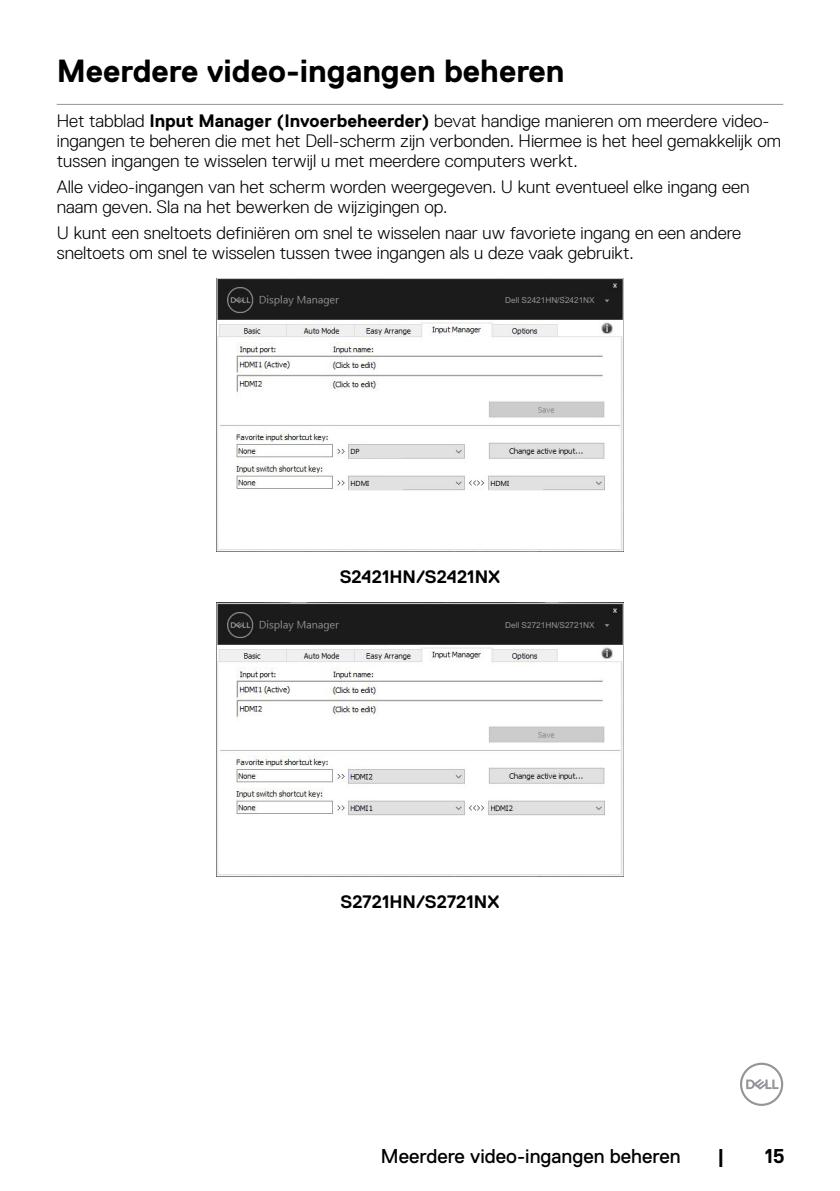
<style>
.page{position:relative;width:840px;height:1191px;background:#fff}
.page>*{position:absolute;margin:0;border:0;box-sizing:border-box;transform-origin:0 0}
.t1{font:700 32px "Dell Replica";color:#000}
.t2{font:20px "Dell Replica";color:#000}
.t3{font:700 20px "Dell Replica";color:#000}
.t4{font:300 18px/20px "Dell Replica";color:#000}
.t5{font:700 18px "Dell Replica";color:#000}
.t6{font:8.2px "Arial";color:#939393}
.t7{font:7.2px "Ebrima";color:#000}
.s1{font-weight:700}
</style>
<div class="page">
<svg style="left:740px;top:1062px;width:42px;height:44px"></svg>
<hr style="left:57px;top:104px;width:725px;height:1px;background:#939598">
<img style="left:216px;top:278px;width:407px;height:273px">
<div style="left:522px;top:297px;width:88px;height:9px;background:#1b1b1b"></div>
<div style="left:349px;top:445px;width:53px;height:12px;background:#e1e1e1"></div>
<div style="left:349px;top:477px;width:53px;height:12px;background:#e1e1e1"></div>
<div style="left:489px;top:477px;width:53px;height:12px;background:#e1e1e1"></div>
<img style="left:216px;top:602px;width:407px;height:274px">
<div style="left:522px;top:621px;width:88px;height:10px;background:#1b1b1b"></div>
<h1 class="t1" style="left:57px;top:53px;width:509px">Meerdere video-ingangen beheren</h1>
<p class="t4" style="left:57px;top:111px;width:725px">Het tabblad <span class="s1">Input Manager (Invoerbeheerder)</span> bevat handige manieren om meerdere video&shy;ingangen te beheren die met het Dell-scherm zijn verbonden. Hiermee is het heel gemakkelijk om tussen ingangen te wisselen terwijl u met meerdere computers werkt.</p>
<p class="t4" style="left:57px;top:177px;width:693px">Alle video-ingangen van het scherm worden weergegeven. U kunt eventueel elke ingang een naam geven. Sla na het bewerken de wijzigingen op.</p>
<p class="t4" style="left:57px;top:223px;width:685px">U kunt een sneltoets definiëren om snel te wisselen naar uw favoriete ingang en een andere sneltoets om snel te wisselen tussen twee ingangen als u deze vaak gebruikt.</p>
<p class="t6" style="left:505px;top:296px;width:91px">Dell S2421HN/S2421NX</p>
<p class="t7" style="left:350px;top:446px;width:11px">DP</p>
<p class="t7" style="left:350px;top:478px;width:20px">HDMI</p>
<p class="t7" style="left:490px;top:478px;width:20px">HDMI</p>
<p class="t5" style="left:339px;top:567px;width:162px">S2421HN/S2421NX</p>
<p class="t6" style="left:505px;top:620px;width:91px">Dell S2721HN/S2721NX</p>
<p class="t5" style="left:340px;top:891px;width:160px">S2721HN/S2721NX</p>
<p class="t2" style="left:381px;top:1144px;width:301px">Meerdere video-ingangen beheren</p>
<p class="t3" style="left:716px;top:1144px;width:9px">|</p>
<p class="t3" style="left:764px;top:1144px;width:22px">15</p>
</div>
